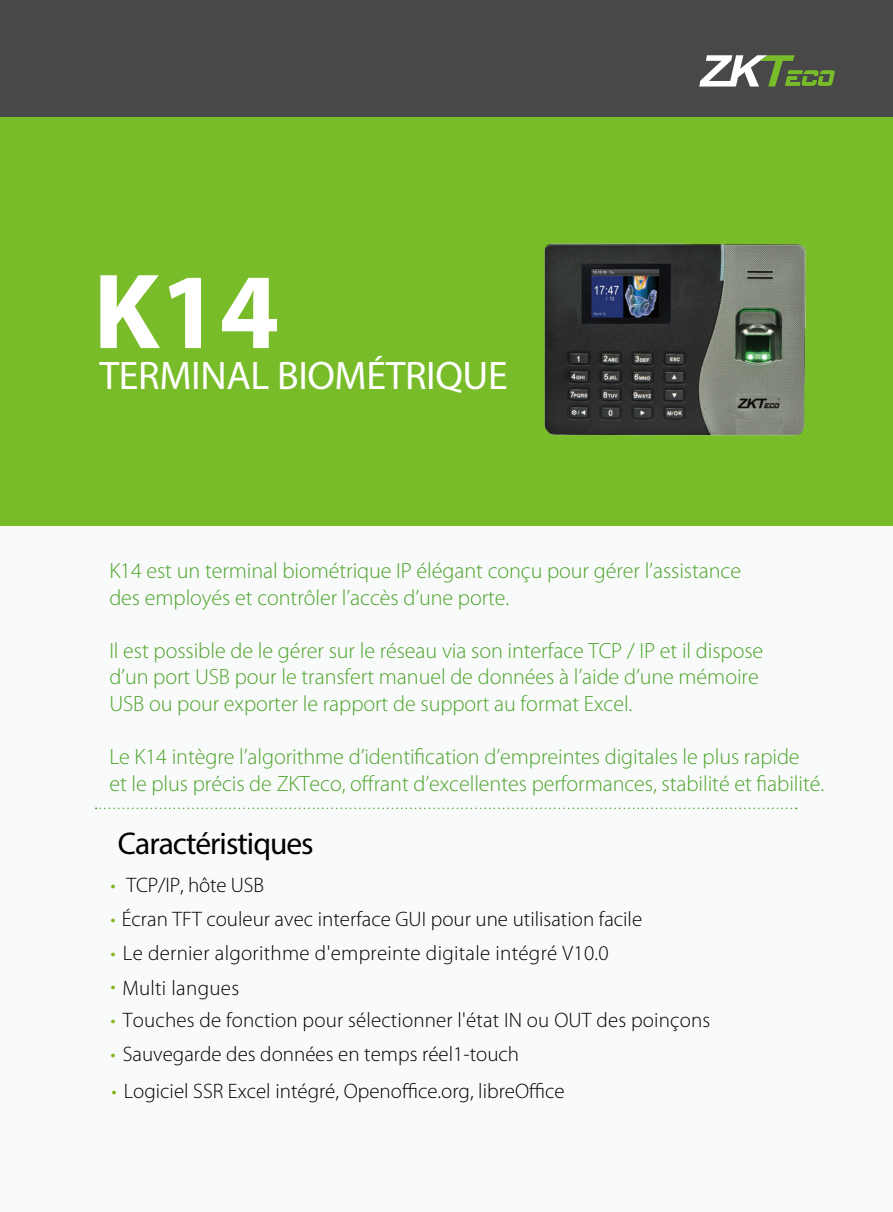
<style>
.page{position:relative;width:893px;height:1212px;background:#f9fbfa}
.page>*{position:absolute;margin:0;border:0;box-sizing:border-box;transform-origin:0 0}
.t1{font:700 108px "Myriad Pro";color:#fff}
.t2{font:40.05px "Myriad Pro";letter-spacing:-.01em;color:#fff}
.t3{font:31.5px "Myriad Pro";letter-spacing:-.03em;color:#000}
.t4{font:300 22.2px/26.5px "Myriad Pro";letter-spacing:-.005em;color:#4ea32c}
.t5{font:300 21px/33.8px "Myriad Pro";color:#000}
.s1{color:#82b21a}
</style>
<div class="page">
<div style="left:0;top:0;width:893px;height:118px;background:#484848"></div>
<div style="left:0;top:118px;width:893px;height:408px;background:#79bc29"></div>
<svg style="left:96px;top:807px;width:701px;height:2px"></svg>
<svg style="left:699px;top:55px;width:136px;height:32px"></svg>
<img style="left:544px;top:243px;width:262px;height:193px">
<h1 class="t1" style="left:93px;top:251px;width:188px">K14</h1>
<h2 class="t2" style="left:99px;top:351px;width:410px">TERMINAL BIOMÉTRIQUE</h2>
<p class="t4" style="left:109px;top:558px;width:633px">K14 est un terminal biométrique IP élégant conçu pour gérer l’assistance des employés et contrôler l’accès d’une porte.</p>
<p class="t4" style="left:109px;top:637px;width:655px">Il est possible de le gérer sur le réseau via son interface TCP / IP et il dispose d’un port USB pour le transfert manuel de données à l’aide d’une mémoire<br>USB ou pour exporter le rapport de support au format Excel.</p>
<p class="t4" style="left:109px;top:744px;width:716px">Le K14 intègre l’algorithme d’identification d’empreintes digitales le plus rapide<br>et le plus précis de ZKTeco, offrant d’excellentes performances, stabilité et fiabilité.</p>
<h3 class="t3" style="left:118px;top:824px;width:197px">Caractéristiques</h3>
<p class="t5" style="left:110px;top:868px;width:155px"><span class="s1">•</span> TCP/IP, hôte USB</p>
<p class="t5" style="left:110px;top:902px;width:533px"><span class="s1">•</span> Écran TFT couleur avec interface GUI pour une utilisation facile</p>
<p class="t5" style="left:110px;top:936px;width:500px"><span class="s1">•</span> Le dernier algorithme d'empreinte digitale intégré V10.0 <span class="s1">•</span></p>
<p class="t5" style="left:110px;top:1003px;width:601px"><span class="s1">•</span> Touches de fonction pour sélectionner l'état IN ou OUT des poinçons</p>
<p class="t5" style="left:110px;top:1037px;width:410px"><span class="s1">•</span> Sauvegarde des données en temps réel1-touch</p>
<p class="t5" style="left:111px;top:1074px;width:455px"><span class="s1">•</span> Logiciel SSR Excel intégré, Openoffice.org, libreOffice</p>
<p class="t5" style="left:122px;top:972px;width:118px">Multi langues</p>
</div>
